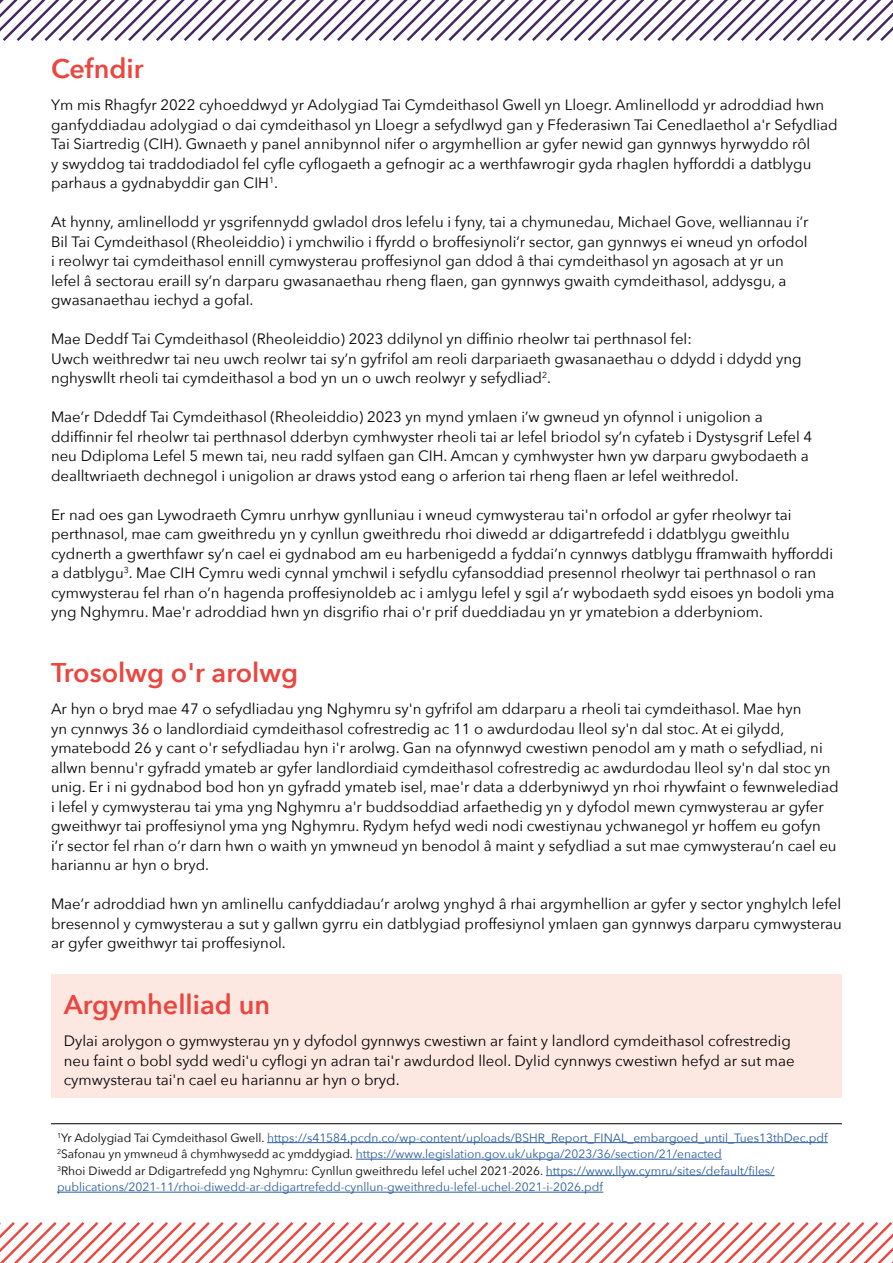
<style>
.page{position:relative;width:893px;height:1263px;background:#fff}
.page>*{position:absolute;margin:0;border:0;box-sizing:border-box;transform-origin:0 0}
.t1{font:600 27px "Avenir Next";color:#e9473f}
.t2{font:15px/19.5px "Avenir Next";color:#000}
.t3{font:12px/16.5px "Avenir Next";color:#275b9b}
.s1{color:#000}
</style>
<div class="page">
<svg style="left:0;top:1222px;width:893px;height:41px"></svg>
<svg style="left:0;top:0;width:893px;height:41px"></svg>
<hr style="left:51px;top:1123px;width:791px;height:1px;background:#000">
<hr style="left:267px;top:1142px;width:561px;height:1px;background:#275b9b">
<hr style="left:356px;top:1159px;width:366px;height:1px;background:#275b9b">
<hr style="left:546px;top:1175px;width:229px;height:1px;background:#275b9b">
<hr style="left:57px;top:1192px;width:546px;height:1px;background:#275b9b">
<div style="left:51px;top:974px;width:791px;height:124px;background:#fde8e1"></div>
<h1 class="t1" style="left:51px;top:45px;width:94px">Cefndir</h1>
<p class="t2" style="left:51px;top:95px;width:788px">Ym mis Rhagfyr 2022 cyhoeddwyd yr Adolygiad Tai Cymdeithasol Gwell yn Lloegr. Amlinellodd yr adroddiad hwn ganfyddiadau adolygiad o dai cymdeithasol yn Lloegr a sefydlwyd gan y Ffederasiwn Tai Cenedlaethol a'r Sefydliad Tai Siartredig (CIH). Gwnaeth y panel annibynnol nifer o argymhellion ar gyfer newid gan gynnwys hyrwyddo rôl<br>y swyddog tai traddodiadol fel cyfle cyflogaeth a gefnogir ac a werthfawrogir gyda rhaglen hyfforddi a datblygu parhaus a gydnabyddir gan CIH<sup>1</sup>.</p>
<p class="t2" style="left:51px;top:212px;width:759px">At hynny, amlinellodd yr ysgrifennydd gwladol dros lefelu i fyny, tai a chymunedau, Michael Gove, welliannau i’r Bil Tai Cymdeithasol (Rheoleiddio) i ymchwilio i ffyrdd o broffesiynoli’r sector, gan gynnwys ei wneud yn orfodol i reolwyr tai cymdeithasol ennill cymwysterau proffesiynol gan ddod â thai cymdeithasol yn agosach at yr un lefel â sectorau eraill sy’n darparu gwasanaethau rheng flaen, gan gynnwys gwaith cymdeithasol, addysgu, a gwasanaethau iechyd a gofal.</p>
<p class="t2" style="left:51px;top:329px;width:752px">Mae Deddf Tai Cymdeithasol (Rheoleiddio) 2023 ddilynol yn diffinio rheolwr tai perthnasol fel:<br>Uwch weithredwr tai neu uwch reolwr tai sy’n gyfrifol am reoli darpariaeth gwasanaethau o ddydd i ddydd yng nghyswllt rheoli tai cymdeithasol a bod yn un o uwch reolwyr y sefydliad<sup>2</sup>.</p>
<p class="t2" style="left:51px;top:407px;width:763px">Mae’r Ddeddf Tai Cymdeithasol (Rheoleiddio) 2023 yn mynd ymlaen i’w gwneud yn ofynnol i unigolion a ddiffinnir fel rheolwr tai perthnasol dderbyn cymhwyster rheoli tai ar lefel briodol sy’n cyfateb i Dystysgrif Lefel 4 neu Ddiploma Lefel 5 mewn tai, neu radd sylfaen gan CIH. Amcan y cymhwyster hwn yw darparu gwybodaeth a dealltwriaeth dechnegol i unigolion ar draws ystod eang o arferion tai rheng flaen ar lefel weithredol.</p>
<p class="t2" style="left:51px;top:504px;width:785px">Er nad oes gan Lywodraeth Cymru unrhyw gynlluniau i wneud cymwysterau tai'n orfodol ar gyfer rheolwyr tai perthnasol, mae cam gweithredu yn y cynllun gweithredu rhoi diwedd ar ddigartrefedd i ddatblygu gweithlu cydnerth a gwerthfawr sy’n cael ei gydnabod am eu harbenigedd a fyddai’n cynnwys datblygu fframwaith hyfforddi a datblygu<sup>3</sup>. Mae CIH Cymru wedi cynnal ymchwil i sefydlu cyfansoddiad presennol rheolwyr tai perthnasol o ran cymwysterau fel rhan o’n hagenda proffesiynoldeb ac i amlygu lefel y sgil a’r wybodaeth sydd eisoes yn bodoli yma yng Nghymru. Mae'r adroddiad hwn yn disgrifio rhai o'r prif dueddiadau yn yr ymatebion a dderbyniom.</p>
<h1 class="t1" style="left:51px;top:649px;width:249px">Trosolwg o'r arolwg</h1>
<p class="t2" style="left:51px;top:699px;width:789px">Ar hyn o bryd mae 47 o sefydliadau yng Nghymru sy'n gyfrifol am ddarparu a rheoli tai cymdeithasol. Mae hyn<br>yn cynnwys 36 o landlordiaid cymdeithasol cofrestredig ac 11 o awdurdodau lleol sy'n dal stoc. At ei gilydd, ymatebodd 26 y cant o'r sefydliadau hyn i'r arolwg. Gan na ofynnwyd cwestiwn penodol am y math o sefydliad, ni allwn bennu'r gyfradd ymateb ar gyfer landlordiaid cymdeithasol cofrestredig ac awdurdodau lleol sy'n dal stoc yn unig. Er i ni gydnabod bod hon yn gyfradd ymateb isel, mae'r data a dderbyniwyd yn rhoi rhywfaint o fewnwelediad i lefel y cymwysterau tai yma yng Nghymru a'r buddsoddiad arfaethedig yn y dyfodol mewn cymwysterau ar gyfer gweithwyr tai proffesiynol yma yng Nghymru. Rydym hefyd wedi nodi cwestiynau ychwanegol yr hoffem eu gofyn<br>i’r sector fel rhan o’r darn hwn o waith yn ymwneud yn benodol â maint y sefydliad a sut mae cymwysterau’n cael eu hariannu ar hyn o bryd.</p>
<p class="t2" style="left:51px;top:894px;width:792px;text-align:justify">Mae’r adroddiad hwn yn amlinellu canfyddiadau’r arolwg ynghyd â rhai argymhellion ar gyfer y sector ynghylch lefel bresennol y cymwysterau a sut y gallwn gyrru ein datblygiad proffesiynol ymlaen gan gynnwys darparu cymwysterau ar gyfer gweithwyr tai proffesiynol.</p>
<h1 class="t1" style="left:64px;top:981px;width:208px">Argymhelliad un</h1>
<p class="t2" style="left:64px;top:1030px;width:732px">Dylai arolygon o gymwysterau yn y dyfodol gynnwys cwestiwn ar faint y landlord cymdeithasol cofrestredig neu faint o bobl sydd wedi'u cyflogi yn adran tai'r awdurdod lleol. Dylid cynnwys cwestiwn hefyd ar sut mae cymwysterau tai'n cael eu hariannu ar hyn o bryd.</p>
<p class="t3" style="left:57px;top:1129px;width:772px"><sup>1</sup><span class="s1">Yr Adolygiad Tai Cymdeithasol Gwell.</span> https://s41584.pcdn.co/wp-content/uploads/BSHR_Report_FINAL_embargoed_until_Tues13thDec.pdf <sup>2</sup><span class="s1">Safonau yn ymwneud â chymhwysedd ac ymddygiad.</span> https://www.legislation.gov.uk/ukpga/2023/36/section/21/enacted<br><sup>3</sup><span class="s1">Rhoi Diwedd ar Ddigartrefedd yng Nghymru: Cynllun gweithredu lefel uchel 2021-2026.</span> https://www.llyw.cymru/sites/default/files/ publications/2021-11/rhoi-diwedd-ar-ddigartrefedd-cynllun-gweithredu-lefel-uchel-2021-i-2026.pdf</p>
</div>
